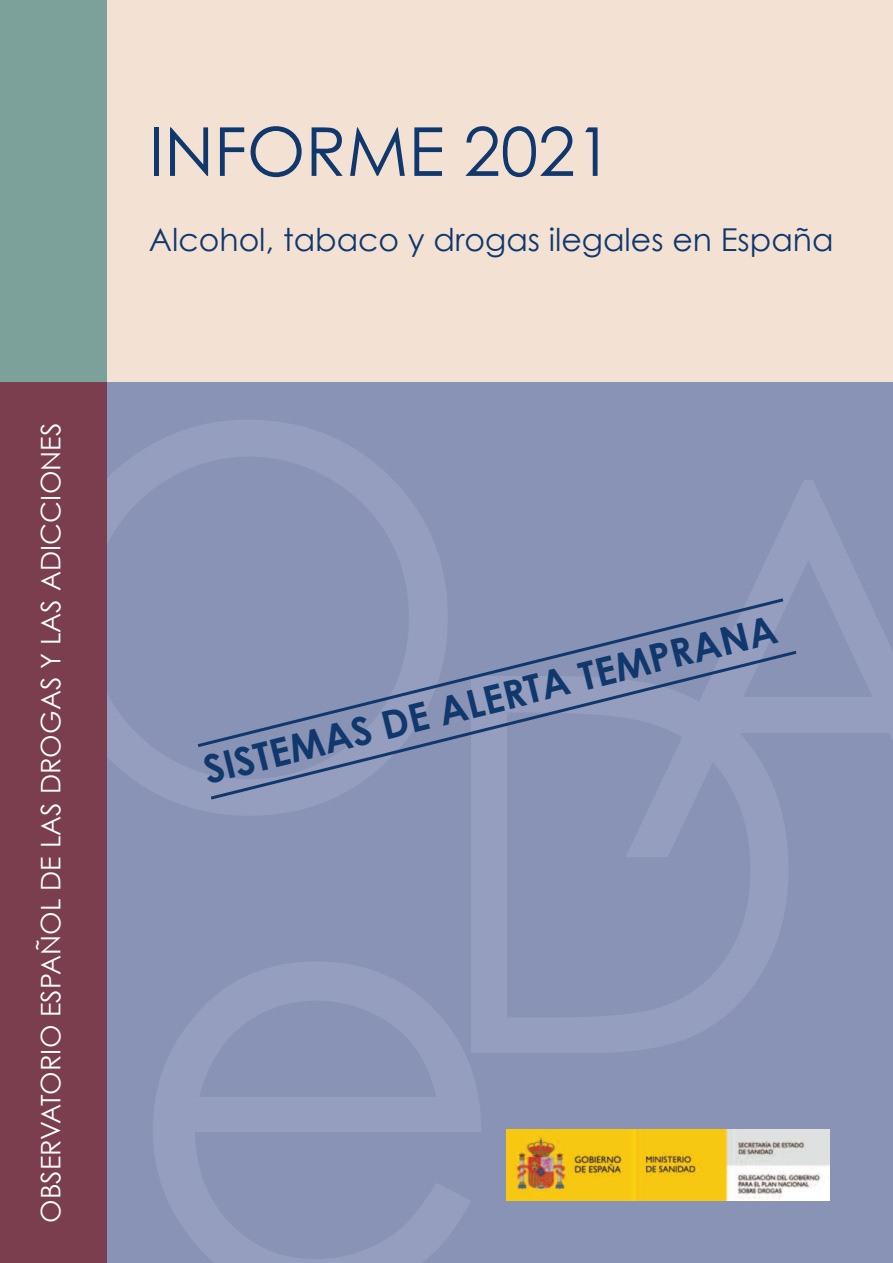
<style>
.page{position:relative;width:893px;height:1263px;background:#fff}
.page>*{position:absolute;margin:0;border:0;box-sizing:border-box;transform-origin:0 0}
.t1{font:67.5px "Century Gothic";color:#11386d}
.t2{font:700 39px "Century Gothic";color:#11386d}
.t3{font:31.5px "Century Gothic";color:#11386d}
.t4{font:27px "Century Gothic";letter-spacing:.005em;color:#fff}
</style>
<div class="page">
<div style="left:106px;top:0;width:787px;height:383px;background:#f3e2d4"></div>
<div style="left:106px;top:383px;width:787px;height:880px;background:#8993b5"></div>
<img style="left:506px;top:1130px;width:323px;height:70px">
<svg style="left:197px;top:598px;width:600px;height:202px"></svg>
<div style="left:0;top:0;width:106px;height:383px;background:#7ba19a"></div>
<div style="left:0;top:383px;width:106px;height:880px;background:#7b3e4e"></div>
<p class="t4" style="left:33px;top:1223px;width:802px;rotate:-90deg">OBSERVATORIO ESPAÑOL DE LAS DROGAS Y LAS ADICCIONES</p>
<p class="t1" style="left:149px;top:108px;width:466px">INFORME 2021</p>
<p class="t3" style="left:149px;top:219px;width:686px">Alcohol, tabaco y drogas ilegales en España</p>
<p class="t2" style="left:198px;top:746px;width:591px;rotate:-14deg">SISTEMAS DE ALERTA TEMPRANA</p>
</div>
